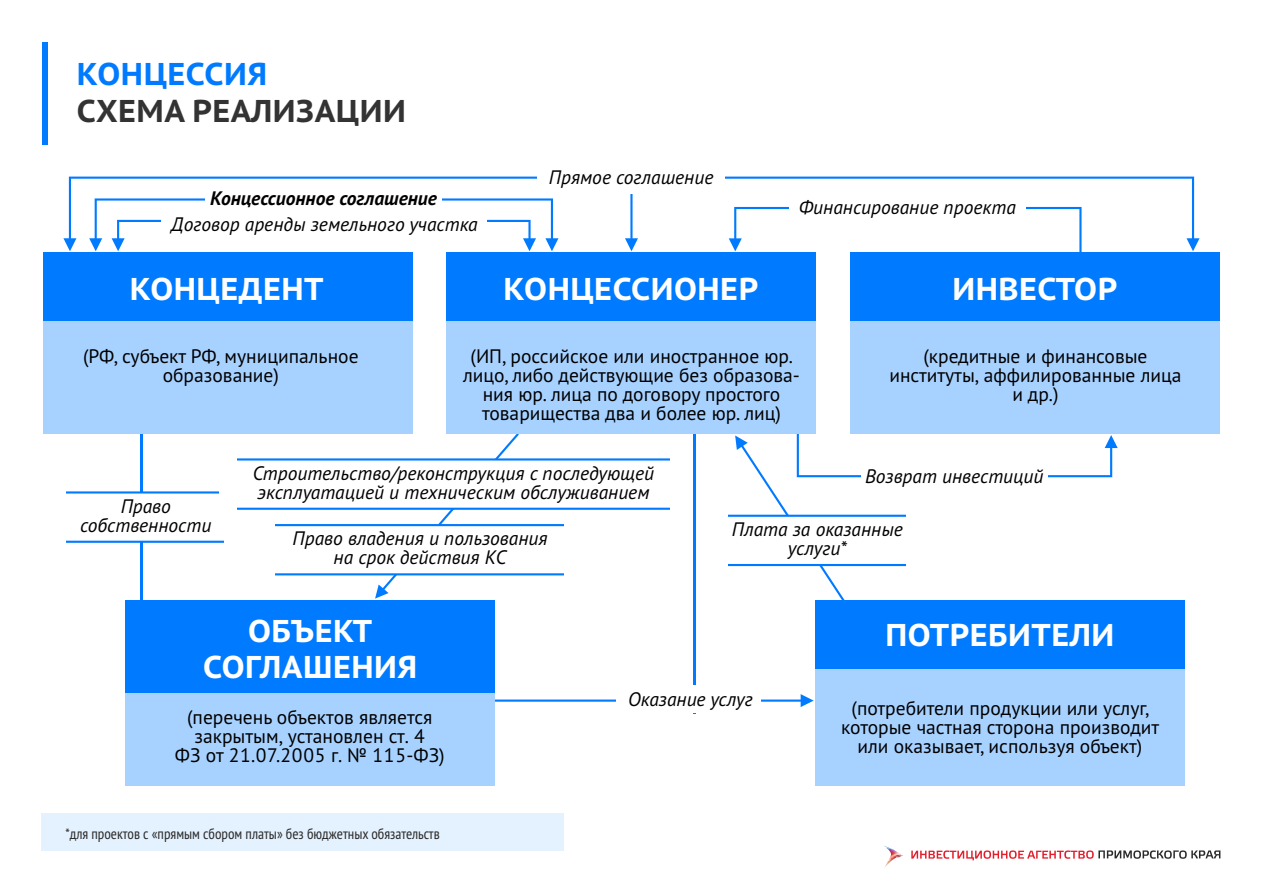
<style>
.page{position:relative;width:1263px;height:893px;background:#fff}
.page>*{position:absolute;margin:0;border:0;box-sizing:border-box;transform-origin:0 0}
.t1{font:700 31.5px/36.8px "PT Sans Caption";letter-spacing:.015em;color:#fff;text-align:center}
.t2{font:700 31.5px "PT Sans Caption";letter-spacing:.015em;color:#333}
.t3{font:700 31.5px "PT Sans Caption";letter-spacing:.015em;color:#007bff}
.t4{font:19.5px/18.9px "PT Sans";color:#000;text-align:center}
.t5{font:italic 19.5px/18.9px "PT Sans";color:#000;text-align:center}
.t6{font:italic 700 19.5px "PT Sans";color:#000}
.t7{font:condensed 15px "PT Sans";color:#2b2a29}
</style>
<div class="page">
<svg style="left:495px;top:694px;width:319px;height:13px"></svg>
<svg style="left:63px;top:177px;width:1136px;height:74px"></svg>
<svg style="left:89px;top:198px;width:469px;height:53px"></svg>
<hr style="left:693px;top:432px;width:2px;height:281px;background:#007bff">
<hr style="left:141px;top:432px;width:2px;height:169px;background:#007bff">
<div style="left:790px;top:199px;width:236px;height:27px;background:#fff"></div>
<div style="left:850px;top:252px;width:370px;height:182px;background:#a7d2ff"></div>
<div style="left:125px;top:601px;width:370px;height:184px;background:#a7d2ff"></div>
<div style="left:446px;top:252px;width:370px;height:182px;background:#a7d2ff"></div>
<div style="left:43px;top:252px;width:369px;height:182px;background:#a7d2ff"></div>
<div style="left:43px;top:252px;width:369px;height:68px;background:#007bff"></div>
<div style="left:125px;top:601px;width:370px;height:92px;background:#007bff"></div>
<div style="left:446px;top:252px;width:370px;height:68px;background:#007bff"></div>
<div style="left:850px;top:252px;width:370px;height:68px;background:#007bff"></div>
<div style="left:206px;top:186px;width:236px;height:28px;background:#fff"></div>
<div style="left:161px;top:211px;width:326px;height:28px;background:#fff"></div>
<div style="left:43px;top:43px;width:5px;height:102px;background:#007bff"></div>
<svg style="left:911px;top:850px;width:309px;height:10px"></svg>
<img style="left:884px;top:845px;width:19px;height:23px">
<svg style="left:66px;top:433px;width:604px;height:166px"></svg>
<div style="left:262px;top:521px;width:13px;height:64px;background:#fff"></div>
<div style="left:564px;top:521px;width:12px;height:60px;background:#fff"></div>
<div style="left:224px;top:455px;width:13px;height:98px;background:#fff"></div>
<div style="left:41px;top:813px;width:523px;height:37px;background:#e4f2ff"></div>
<svg style="left:728px;top:434px;width:390px;height:167px"></svg>
<div style="left:906px;top:508px;width:13px;height:69px;background:#fff"></div>
<div style="left:538px;top:162px;width:187px;height:31px;background:#fff"></div>
<div style="left:815px;top:601px;width:370px;height:184px;background:#a7d2ff"></div>
<div style="left:815px;top:601px;width:370px;height:68px;background:#007bff"></div>
<div style="left:617px;top:685px;width:144px;height:28px;background:#fff"></div>
<h1 class="t3" style="left:77px;top:63px;width:192px">КОНЦЕССИЯ</h1>
<h1 class="t2" style="left:77px;top:100px;width:331px">СХЕМА РЕАЛИЗАЦИИ</h1>
<p class="t6" style="left:210px;top:191px;width:228px">Концессионное соглашение</p>
<p class="t5" style="left:171px;top:217px;width:308px">Договор аренды земельного участка</p>
<h1 class="t1" style="left:130px;top:274px;width:195px">КОНЦЕДЕНТ</h1>
<p class="t5" style="left:549px;top:169px;width:166px">Прямое соглашение</p>
<h1 class="t1" style="left:503px;top:274px;width:256px">КОНЦЕССИОНЕР</h1>
<p class="t5" style="left:799px;top:200px;width:219px">Финансирование проекта</p>
<h1 class="t1" style="left:952px;top:274px;width:166px">ИНВЕСТОР</h1>
<p class="t4" style="left:83px;top:349px;width:277px">(РФ, субъект РФ, муниципальное образование)</p>
<p class="t4" style="left:463px;top:349px;width:338px">(ИП, российское или иностранное юр. лицо, либо действующие без образова&shy;ния юр. лица по договору простого товарищества два и более юр. лиц)</p>
<p class="t4" style="left:889px;top:349px;width:294px">(кредитные и финансовые институты, аффилированные лица и др.)</p>
<p class="t5" style="left:80px;top:499px;width:133px">Право собственности</p>
<p class="t5" style="left:253px;top:465px;width:403px;text-align:left">Строительство/реконструкция с последующей эксплуатацией и техническим обслуживанием</p>
<p class="t5" style="left:293px;top:531px;width:256px">Право владения и пользования на срок действия КС</p>
<h1 class="t1" style="left:203px;top:615px;width:216px">ОБЪЕКТ<br>СОГЛАШЕНИЯ</h1>
<p class="t5" style="left:865px;top:468px;width:180px">Возврат инвестиций</p>
<p class="t5" style="left:732px;top:521px;width:172px">Плата за оказанные услуги*</p>
<h1 class="t1" style="left:885px;top:620px;width:230px">ПОТРЕБИТЕЛИ</h1>
<p class="t4" style="left:175px;top:709px;width:271px">(перечень объектов является закрытым, установлен ст. 4<br>ФЗ от 21.07.2005 г. № 115-ФЗ)</p>
<p class="t7" style="left:65px;top:828px;width:376px">*для проектов с «прямым сбором платы» без бюджетных обязательств</p>
<p class="t5" style="left:628px;top:691px;width:126px">Оказание услуг</p>
<p class="t4" style="left:841px;top:701px;width:320px">(потребители продукции или услуг, которые частная сторона производит или оказывает, используя объект)</p>
</div>
